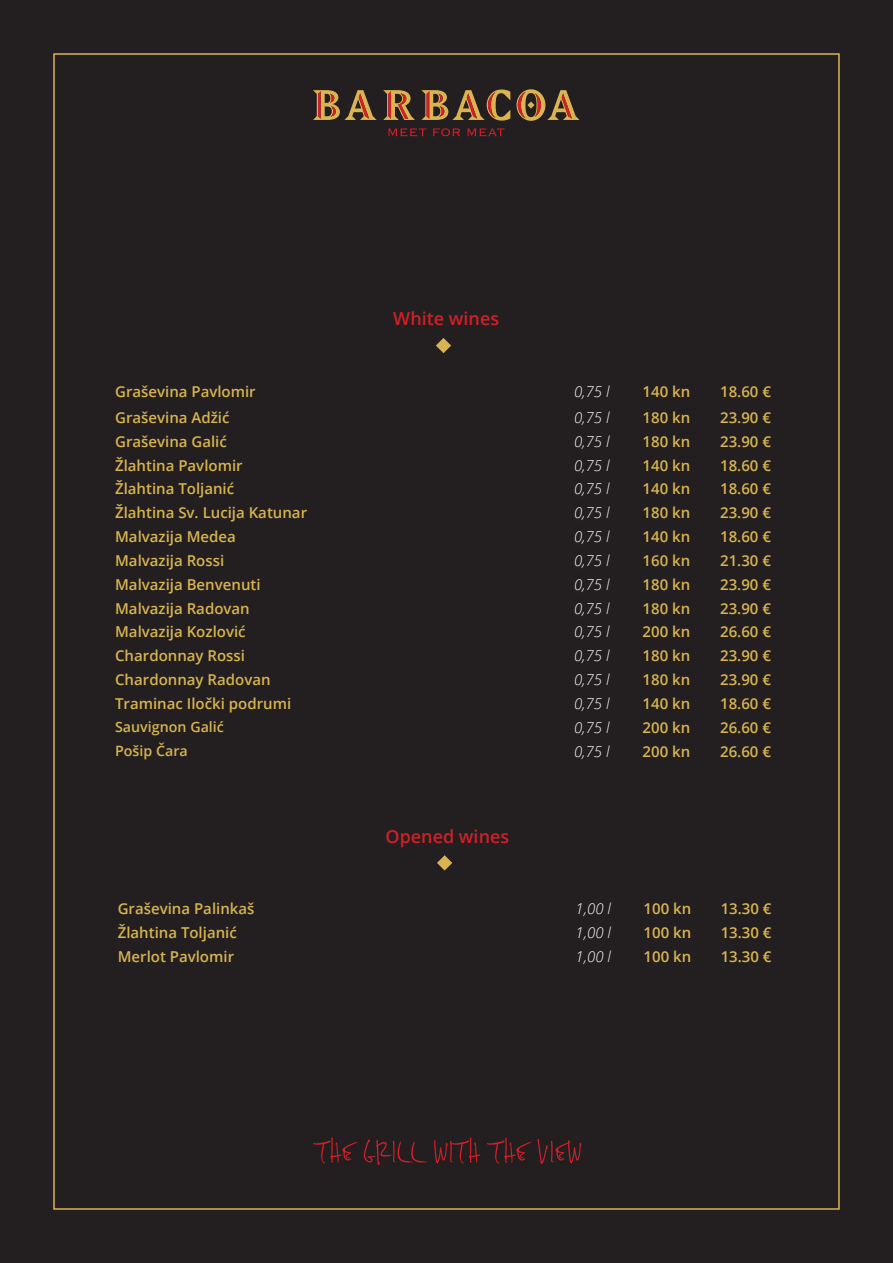
<style>
.page{position:relative;width:893px;height:1263px;background:#fff}
.page>*{position:absolute;margin:0;border:0;box-sizing:border-box;transform-origin:0 0}
.t1{font:600 18px "Open Sans";color:#d02028}
.t2{font:600 15px "Open Sans";color:#d8b450}
.t3{font:600 15px "Open Sans";color:#d9b451}
.t4{font:italic 300 15px "Open Sans";color:#fff}
.t5{font:600 14.25px "Open Sans";color:#d8b450}
</style>
<div class="page">
<div style="left:0;top:0;width:893px;height:1262px;background:#231f20"></div>
<svg style="left:388px;top:128px;width:116px;height:8px"></svg>
<svg style="left:313px;top:89px;width:266px;height:32px"></svg>
<svg style="left:313px;top:1137px;width:269px;height:28px"></svg>
<svg style="left:436px;top:338px;width:15px;height:15px"></svg>
<svg style="left:437px;top:855px;width:15px;height:15px"></svg>
<p class="t1" style="left:393px;top:306px;width:107px">White wines</p>
<p class="t2" style="left:115px;top:381px;width:142px">Graševina Pavlomir</p>
<p class="t4" style="left:574px;top:381px;width:37px">0,75 l</p>
<p class="t3" style="left:643px;top:381px;width:49px">140 kn</p>
<p class="t3" style="left:720px;top:381px;width:52px">18.60 €</p>
<p class="t2" style="left:115px;top:407px;width:116px">Graševina Adžić</p>
<p class="t4" style="left:574px;top:407px;width:37px">0,75 l</p>
<p class="t3" style="left:643px;top:407px;width:49px">180 kn</p>
<p class="t3" style="left:720px;top:407px;width:52px">23.90 €</p>
<p class="t2" style="left:115px;top:431px;width:113px">Graševina Galić</p>
<p class="t4" style="left:574px;top:431px;width:37px">0,75 l</p>
<p class="t3" style="left:643px;top:431px;width:49px">180 kn</p>
<p class="t3" style="left:720px;top:431px;width:52px">23.90 €</p>
<p class="t2" style="left:115px;top:455px;width:129px">Žlahtina Pavlomir</p>
<p class="t4" style="left:574px;top:455px;width:37px">0,75 l</p>
<p class="t2" style="left:643px;top:455px;width:49px">140 kn</p>
<p class="t3" style="left:720px;top:455px;width:52px">18.60 €</p>
<p class="t2" style="left:115px;top:479px;width:121px">Žlahtina Toljanić</p>
<p class="t4" style="left:574px;top:479px;width:37px">0,75 l</p>
<p class="t2" style="left:643px;top:479px;width:49px">140 kn</p>
<p class="t3" style="left:720px;top:479px;width:52px">18.60 €</p>
<p class="t2" style="left:115px;top:502px;width:193px">Žlahtina Sv. Lucija Katunar</p>
<p class="t4" style="left:574px;top:502px;width:37px">0,75 l</p>
<p class="t2" style="left:643px;top:502px;width:49px">180 kn</p>
<p class="t3" style="left:720px;top:502px;width:52px">23.90 €</p>
<p class="t2" style="left:115px;top:526px;width:122px">Malvazija Medea</p>
<p class="t4" style="left:574px;top:526px;width:37px">0,75 l</p>
<p class="t2" style="left:643px;top:526px;width:49px">140 kn</p>
<p class="t3" style="left:720px;top:526px;width:52px">18.60 €</p>
<p class="t2" style="left:115px;top:550px;width:111px">Malvazija Rossi</p>
<p class="t4" style="left:574px;top:550px;width:37px">0,75 l</p>
<p class="t2" style="left:643px;top:550px;width:49px">160 kn</p>
<p class="t3" style="left:720px;top:550px;width:52px">21.30 €</p>
<p class="t2" style="left:115px;top:574px;width:147px">Malvazija Benvenuti</p>
<p class="t4" style="left:574px;top:574px;width:37px">0,75 l</p>
<p class="t2" style="left:643px;top:574px;width:49px">180 kn</p>
<p class="t3" style="left:720px;top:574px;width:52px">23.90 €</p>
<p class="t2" style="left:115px;top:598px;width:136px">Malvazija Radovan</p>
<p class="t4" style="left:574px;top:598px;width:37px">0,75 l</p>
<p class="t2" style="left:643px;top:598px;width:49px">180 kn</p>
<p class="t3" style="left:720px;top:598px;width:52px">23.90 €</p>
<p class="t2" style="left:115px;top:622px;width:132px">Malvazija Kozlović</p>
<p class="t4" style="left:574px;top:622px;width:37px">0,75 l</p>
<p class="t3" style="left:643px;top:622px;width:49px">200 kn</p>
<p class="t3" style="left:720px;top:622px;width:52px">26.60 €</p>
<p class="t2" style="left:115px;top:645px;width:131px">Chardonnay Rossi</p>
<p class="t4" style="left:574px;top:645px;width:37px">0,75 l</p>
<p class="t3" style="left:643px;top:645px;width:49px">180 kn</p>
<p class="t3" style="left:720px;top:645px;width:52px">23.90 €</p>
<p class="t2" style="left:115px;top:669px;width:157px">Chardonnay Radovan</p>
<p class="t4" style="left:574px;top:669px;width:37px">0,75 l</p>
<p class="t2" style="left:643px;top:669px;width:49px">180 kn</p>
<p class="t3" style="left:720px;top:669px;width:52px">23.90 €</p>
<p class="t2" style="left:115px;top:693px;width:178px">Traminac Iločki podrumi</p>
<p class="t4" style="left:574px;top:693px;width:37px">0,75 l</p>
<p class="t3" style="left:643px;top:693px;width:49px">140 kn</p>
<p class="t3" style="left:720px;top:693px;width:52px">18.60 €</p>
<p class="t5" style="left:115px;top:717px;width:110px">Sauvignon Galić</p>
<p class="t4" style="left:574px;top:717px;width:37px">0,75 l</p>
<p class="t3" style="left:643px;top:717px;width:49px">200 kn</p>
<p class="t3" style="left:720px;top:717px;width:52px">26.60 €</p>
<p class="t5" style="left:115px;top:741px;width:74px">Pošip Čara</p>
<p class="t4" style="left:574px;top:741px;width:37px">0,75 l</p>
<p class="t3" style="left:643px;top:741px;width:49px">200 kn</p>
<p class="t3" style="left:720px;top:741px;width:52px">26.60 €</p>
<p class="t1" style="left:385px;top:824px;width:125px">Opened wines</p>
<p class="t2" style="left:118px;top:898px;width:138px">Graševina Palinkaš</p>
<p class="t4" style="left:575px;top:898px;width:37px">1,00 l</p>
<p class="t3" style="left:644px;top:898px;width:49px">100 kn</p>
<p class="t3" style="left:721px;top:898px;width:52px">13.30 €</p>
<p class="t2" style="left:118px;top:922px;width:121px">Žlahtina Toljanić</p>
<p class="t4" style="left:575px;top:922px;width:37px">1,00 l</p>
<p class="t3" style="left:644px;top:922px;width:49px">100 kn</p>
<p class="t3" style="left:721px;top:922px;width:52px">13.30 €</p>
<p class="t2" style="left:118px;top:946px;width:118px">Merlot Pavlomir</p>
<p class="t4" style="left:575px;top:946px;width:37px">1,00 l</p>
<p class="t3" style="left:644px;top:946px;width:49px">100 kn</p>
<p class="t3" style="left:721px;top:946px;width:52px">13.30 €</p>
</div>
